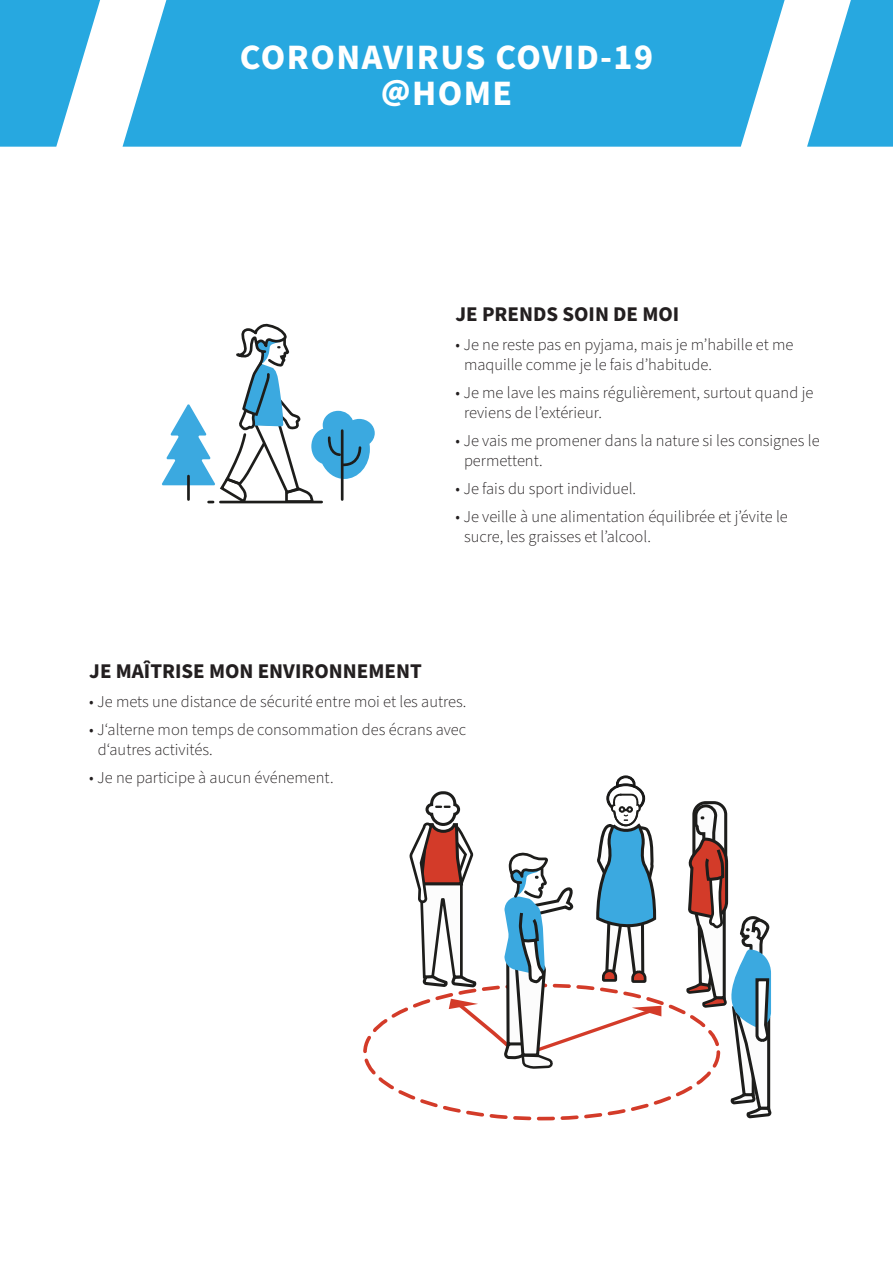
<style>
.page{position:relative;width:893px;height:1263px;background:#fff}
.page>*{position:absolute;margin:0;border:0;box-sizing:border-box;transform-origin:0 0}
.t1{font:700 35.85px "Source Sans Pro";letter-spacing:.04em;color:#fff}
.t2{font:700 21px "Source Sans Pro";color:#231f20}
.t3{font:300 16.5px/19.8px "Source Sans Pro";color:#231f20}
</style>
<div class="page">
<svg style="left:0;top:0;width:100px;height:147px"></svg>
<svg style="left:807px;top:0;width:86px;height:147px"></svg>
<svg style="left:123px;top:0;width:662px;height:147px;fill:#27a8e0"></svg>
<svg style="left:684px;top:803px;width:88px;height:316px"></svg>
<svg style="left:409px;top:775px;width:252px;height:294px"></svg>
<svg style="left:162px;top:323px;width:213px;height:181px"></svg>
<hr style="left:187px;top:476px;width:3px;height:23px;background:#1d1d1b">
<p class="t1" style="left:240px;top:33px;width:415px">CORONAVIRUS COVID-19</p>
<p class="t1" style="left:381px;top:69px;width:133px">@HOME</p>
<p class="t2" style="left:455px;top:300px;width:225px">JE PRENDS SOIN DE MOI</p>
<p class="t3" style="left:464px;top:335px;width:331px;text-indent:-9px">• Je ne reste pas en pyjama, mais je m’habille et me maquille comme je le fais d’habitude.</p>
<p class="t3" style="left:464px;top:383px;width:351px;text-indent:-9px">• Je me lave les mains régulièrement, surtout quand je reviens de l’extérieur.</p>
<p class="t3" style="left:464px;top:431px;width:357px;text-indent:-9px">• Je vais me promener dans la nature si les consignes le permettent.</p>
<p class="t3" style="left:455px;top:479px;width:182px">• Je fais du sport individuel.</p>
<p class="t3" style="left:464px;top:507px;width:325px;text-indent:-9px">• Je veille à une alimentation équilibrée et j’évite le sucre, les graisses et l’alcool.</p>
<p class="t2" style="left:89px;top:657px;width:334px">JE MAÎTRISE MON ENVIRONNEMENT</p>
<p class="t3" style="left:89px;top:692px;width:379px">• Je mets une distance de sécurité entre moi et les autres.</p>
<p class="t3" style="left:98px;top:720px;width:370px;text-indent:-9px">• J‘alterne mon temps de consommation des écrans avec d‘autres activités.</p>
<p class="t3" style="left:89px;top:768px;width:246px">• Je ne participe à aucun événement.</p>
</div>
